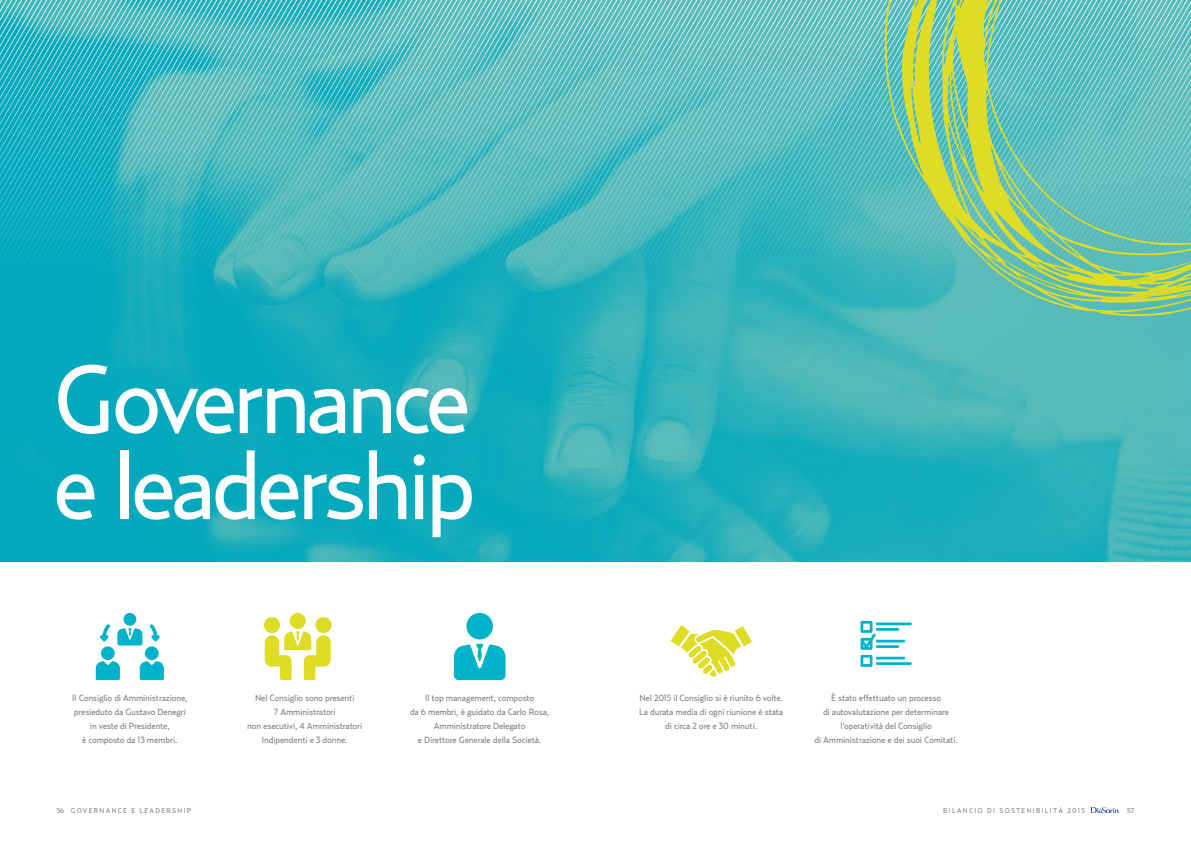
<style>
.page{position:relative;width:1191px;height:842px;background:#fff}
.page>*{position:absolute;margin:0;border:0;box-sizing:border-box;transform-origin:0 0}
.t1{font:96px/86px "Relay";letter-spacing:-.06em;color:#fff}
.t2{font:9px/14px "Relay";letter-spacing:-.02em;color:#7b7c7e;text-align:center}
.t3{font:7px "Relay";letter-spacing:.18em;color:#7b7c7e}
</style>
<div class="page">
<img style="left:0;top:280px;width:1191px;height:281px">
<svg style="left:0;top:0;width:884px;height:280px;background:#4ebbc0"></svg>
<svg style="left:884px;top:0;width:102px;height:312px;background:#86c788"></svg>
<svg style="left:986px;top:0;width:205px;height:316px;background:#72c3ad"></svg>
<svg style="left:1090px;top:807px;width:28px;height:6px"></svg>
<svg style="left:670px;top:625px;width:82px;height:52px"></svg>
<svg style="left:860px;top:621px;width:51px;height:46px"></svg>
<div style="left:466px;top:613px;width:27px;height:26px;background:#00b3cb;border-radius:50%"></div>
<svg style="left:454px;top:644px;width:51px;height:36px;background:#28bfd3"></svg>
<div style="left:123px;top:613px;width:13px;height:13px;background:#00b3cb;border-radius:50%"></div>
<svg style="left:140px;top:661px;width:24px;height:19px"></svg>
<div style="left:145px;top:646px;width:14px;height:14px;background:#00b3cb;border-radius:50%"></div>
<svg style="left:96px;top:661px;width:24px;height:19px"></svg>
<div style="left:101px;top:646px;width:14px;height:14px;background:#00b3cb;border-radius:50%"></div>
<svg style="left:150px;top:624px;width:10px;height:17px"></svg>
<svg style="left:100px;top:624px;width:10px;height:17px"></svg>
<svg style="left:117px;top:628px;width:25px;height:17px"></svg>
<div style="left:290px;top:613px;width:16px;height:16px;background:#dedc24;border-radius:50%"></div>
<div style="left:264px;top:617px;width:16px;height:16px;background:#dedc24;border-radius:50%"></div>
<div style="left:315px;top:617px;width:16px;height:16px;background:#dedc24;border-radius:50%"></div>
<svg style="left:265px;top:631px;width:66px;height:49px"></svg>
<h1 class="t1" style="left:52px;top:354px;width:425px">Governance e leadership</h1>
<p class="t2" style="left:72px;top:691px;width:117px">Il Consiglio di Amministrazione, presieduto da Gustavo Denegri in veste di Presidente,<br>è composto da 13 membri.</p>
<p class="t2" style="left:247px;top:691px;width:117px">Nel Consiglio sono presenti<br>7 Amministratori<br>non esecutivi, 4 Amministratori<br>Indipendenti e 3 donne.</p>
<p class="t2" style="left:410px;top:691px;width:141px">Il top management, composto<br>da 6 membri, è guidato da Carlo Rosa,<br>Amministratore Delegato<br>e Direttore Generale della Società.</p>
<p class="t2" style="left:639px;top:691px;width:146px">Nel 2015 il Consiglio si è riunito 6 volte.<br>La durata media di ogni riunione è stata di circa 2 ore e 30 minuti.</p>
<p class="t2" style="left:814px;top:691px;width:145px">È stato effettuato un processo<br>di autovalutazione per determinare l’operatività del Consiglio<br>di Amministrazione e dei suoi Comitati.</p>
<p class="t3" style="left:57px;top:806px;width:136px">56 GOVERNANCE E LEADERSHIP</p>
<p class="t3" style="left:943px;top:806px;width:143px">BILANCIO DI SOSTENIBILITÀ 2015</p>
<p class="t3" style="left:1127px;top:806px;width:8px">57</p>
</div>
